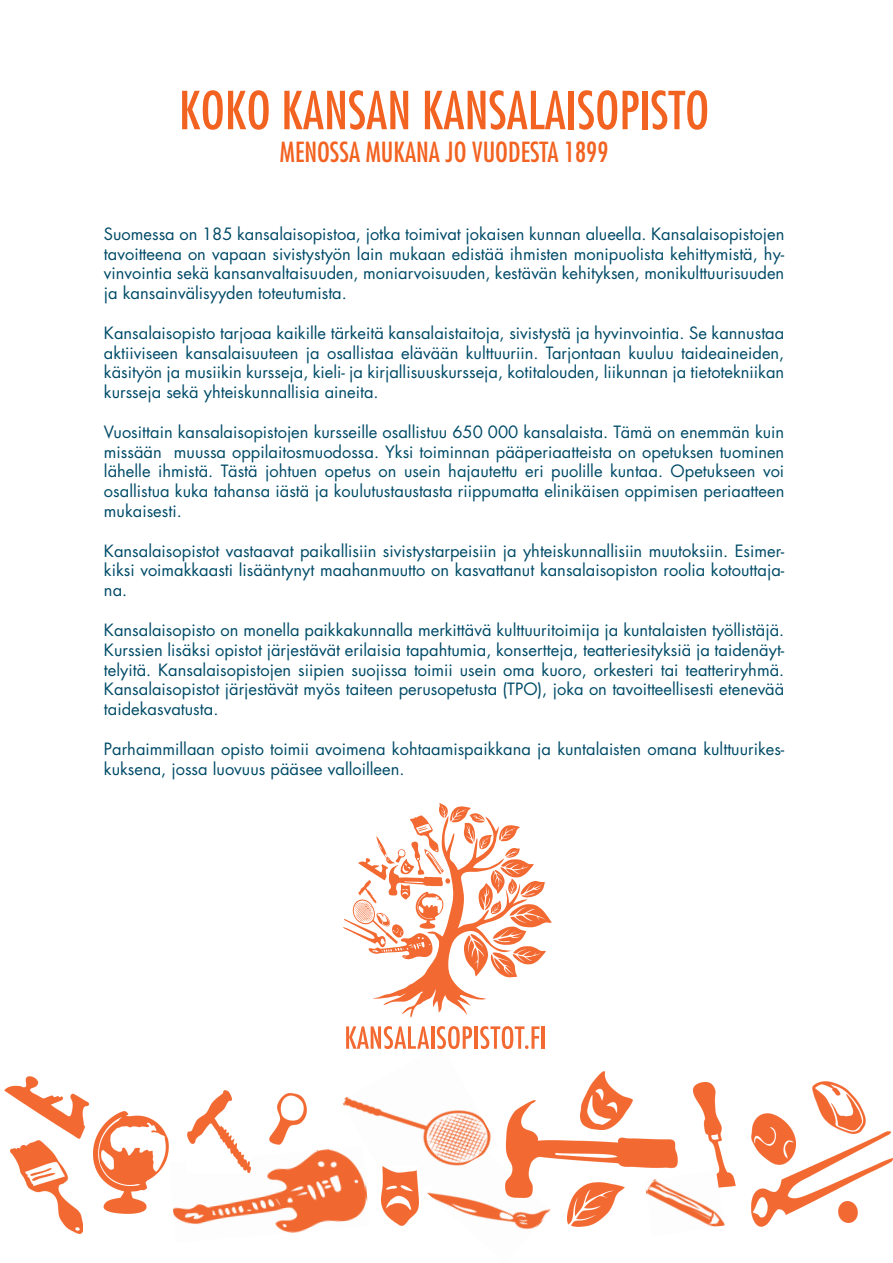
<style>
.page{position:relative;width:893px;height:1263px;background:#fff}
.page>*{position:absolute;margin:0;border:0;box-sizing:border-box;transform-origin:0 0}
.t1{font:condensed 51px "Futura Std";color:#f26221}
.t2{font:condensed 27px "Futura Std";color:#f26221}
.t3{font:16.5px/19.8px "Futura Std";color:#014b68;text-align:justify}
</style>
<div class="page">
<img style="left:4px;top:1076px;width:84px;height:63px">
<img style="left:751px;top:1132px;width:142px;height:94px">
<img style="left:269px;top:1093px;width:38px;height:51px">
<img style="left:751px;top:1113px;width:44px;height:51px">
<img style="left:813px;top:1081px;width:52px;height:52px">
<img style="left:93px;top:1112px;width:76px;height:101px">
<img style="left:440px;top:1141px;width:111px;height:89px">
<img style="left:506px;top:1100px;width:172px;height:97px">
<img style="left:694px;top:1082px;width:41px;height:105px">
<img style="left:644px;top:1169px;width:81px;height:58px">
<img style="left:839px;top:1202px;width:18px;height:20px">
<img style="left:10px;top:1141px;width:72px;height:92px">
<img style="left:580px;top:1071px;width:52px;height:58px">
<img style="left:568px;top:1183px;width:57px;height:44px">
<img style="left:173px;top:1149px;width:193px;height:84px">
<img style="left:341px;top:1044px;width:157px;height:158px">
<img style="left:382px;top:1167px;width:36px;height:58px">
<img style="left:187px;top:1090px;width:63px;height:82px">
<svg style="left:343px;top:803px;width:209px;height:214px"></svg>
<svg style="left:346px;top:1026px;width:83px;height:23px"></svg>
<hr style="left:431px;top:1026px;width:3px;height:23px;background:#f26931">
<svg style="left:437px;top:1026px;width:35px;height:23px"></svg>
<hr style="left:474px;top:1026px;width:3px;height:23px;background:#f26931">
<svg style="left:480px;top:1026px;width:60px;height:23px"></svg>
<hr style="left:542px;top:1026px;width:3px;height:23px;background:#f26931">
<h1 class="t1" style="left:179px;top:80px;width:532px">KOKO KANSAN KANSALAISOPISTO</h1>
<h2 class="t2" style="left:280px;top:135px;width:330px">MENOSSA MUKANA JO VUODESTA 1899</h2>
<p class="t3" style="left:104px;top:224px;width:682px">Suomessa on 185 kansalaisopistoa, jotka toimivat jokaisen kunnan alueella. Kansalaisopistojen tavoitteena on vapaan sivistystyön lain mukaan edistää ihmisten monipuolista kehittymistä, hy&shy;vinvointia sekä kansanvaltaisuuden, moniarvoisuuden, kestävän kehityksen, monikulttuurisuuden ja kansainvälisyyden toteutumista.</p>
<p class="t3" style="left:104px;top:323px;width:682px">Kansalaisopisto tarjoaa kaikille tärkeitä kansalaistaitoja, sivistystä ja hyvinvointia. Se kannustaa aktiiviseen kansalaisuuteen ja osallistaa elävään kulttuuriin. Tarjontaan kuuluu taideaineiden, käsityön ja musiikin kursseja, kieli- ja kirjallisuuskursseja, kotitalouden, liikunnan ja tietotekniikan kursseja sekä yhteiskunnallisia aineita.</p>
<p class="t3" style="left:104px;top:422px;width:682px">Vuosittain kansalaisopistojen kursseille osallistuu 650 000 kansalaista. Tämä on enemmän kuin missään muussa oppilaitosmuodossa. Yksi toiminnan pääperiaatteista on opetuksen tuominen lähelle ihmistä. Tästä johtuen opetus on usein hajautettu eri puolille kuntaa. Opetukseen voi osallistua kuka tahansa iästä ja koulutustaustasta riippumatta elinikäisen oppimisen periaatteen mukaisesti.</p>
<p class="t3" style="left:104px;top:541px;width:682px">Kansalaisopistot vastaavat paikallisiin sivistystarpeisiin ja yhteiskunnallisiin muutoksiin. Esimer&shy;kiksi voimakkaasti lisääntynyt maahanmuutto on kasvattanut kansalaisopiston roolia kotouttaja&shy;na.</p>
<p class="t3" style="left:104px;top:620px;width:682px">Kansalaisopisto on monella paikkakunnalla merkittävä kulttuuritoimija ja kuntalaisten työllistäjä.<br>Kurssien lisäksi opistot järjestävät erilaisia tapahtumia, konsertteja, teatteriesityksiä ja taidenäyt&shy;telyitä. Kansalaisopistojen siipien suojissa toimii usein oma kuoro, orkesteri tai teatteriryhmä.<br>Kansalaisopistot järjestävät myös taiteen perusopetusta (TPO), joka on tavoitteellisesti etenevää taidekasvatusta.</p>
<p class="t3" style="left:104px;top:739px;width:682px">Parhaimmillaan opisto toimii avoimena kohtaamispaikkana ja kuntalaisten omana kulttuurikes&shy;kuksena, jossa luovuus pääsee valloilleen.</p>
</div>
